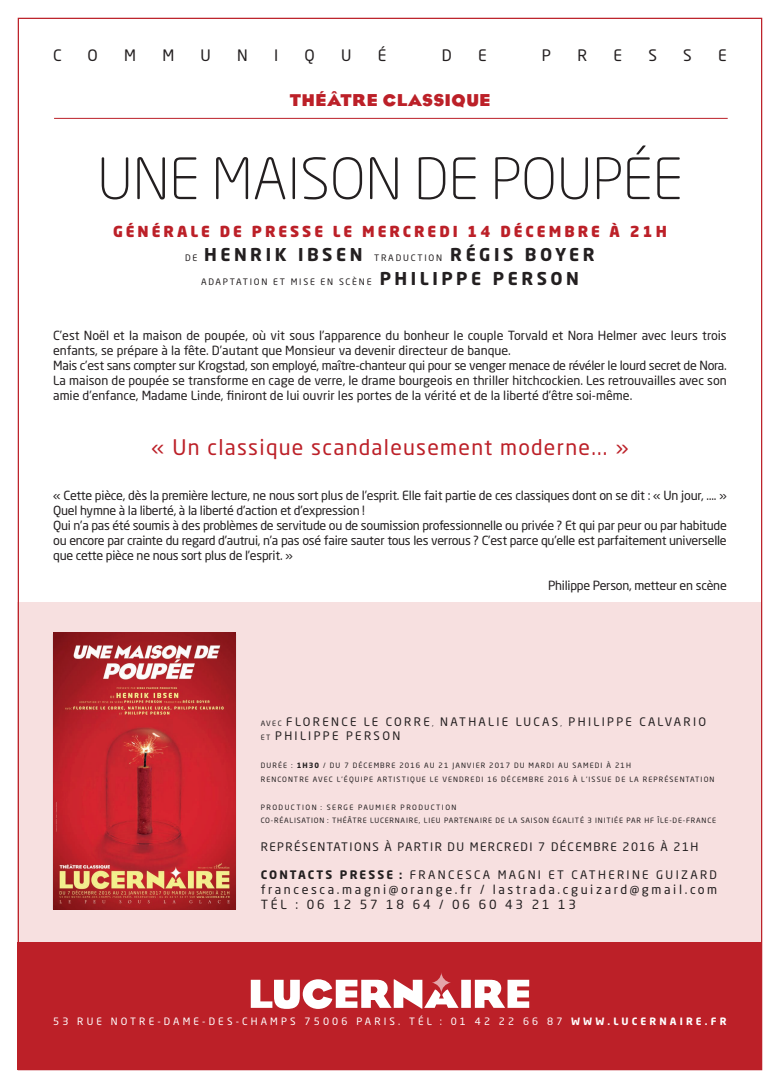
<style>
.page{position:relative;width:780px;height:1088px;background:#fff}
.page>*{position:absolute;margin:0;border:0;box-sizing:border-box;transform-origin:0 0}
.t1{font:300 56.25px "Neo Sans Std";color:#231f20}
.t2{font:21.25px "Neo Sans W1 G";letter-spacing:.06em;color:#bc2028}
.t3{font:700 17.5px "Neo Sans W1 G";letter-spacing:.2em;color:#231f20}
.t4{font:15.62px "Neo Sans W1 G";color:#231f20}
.t5{font:900 15px "Neo Sans Std";letter-spacing:.2em;color:#bc2028}
.t6{font:700 15px "OPTI Eagle";letter-spacing:.045em;color:#bc2028}
.t7{font:12.5px/15px "Neo Sans W1 G";color:#231f20}
.t8{font:12.5px/15px "Neo Sans W1 G";letter-spacing:-.02em;color:#231f20}
.t9{font:12.5px/15px "Neo Sans W1 G";letter-spacing:.21em;color:#231f20}
.t10{font:11.62px/13.9px "Neo Sans W1 G";letter-spacing:.2em;color:#231f20}
.t11{font:11.62px "Neo Sans W1 G";letter-spacing:.12em;color:#231f20}
.t12{font:10px "Neo Sans W1 G";letter-spacing:.315em;color:#fff}
.t13{font:8.88px "Neo Sans W1 G";letter-spacing:.2em;color:#231f20}
.t14{font:7.25px/13.9px "Neo Sans W1 G";letter-spacing:.15em;color:#231f20}
.t15{font:7.25px/13.9px "Neo Sans W1 G";letter-spacing:.11em;color:#231f20}
.s1{font-weight:400;font-size:8.88px}
.s2{font-weight:700;font-size:17.5px}
.s3{font-size:7.25px}
.s4{font-weight:700}
</style>
<div class="page">
<div style="left:18px;top:602px;width:744px;height:341px;background:#f7e0e0"></div>
<hr style="left:54px;top:118px;width:673px;height:1px;background:#bc2028">
<div style="left:18px;top:943px;width:744px;height:127px;background:#bc2028"></div>
<svg style="left:432px;top:972px;width:19px;height:21px"></svg>
<svg style="left:251px;top:979px;width:278px;height:30px"></svg>
<img style="left:53px;top:632px;width:183px;height:277px">
<p class="t4" style="left:53px;top:46px;width:10px">C</p>
<p class="t4" style="left:88px;top:46px;width:12px">O</p>
<p class="t4" style="left:124px;top:46px;width:13px">M</p>
<p class="t4" style="left:162px;top:46px;width:13px">M</p>
<p class="t4" style="left:200px;top:46px;width:12px">U</p>
<p class="t4" style="left:237px;top:46px;width:12px">N</p>
<p class="t4" style="left:274px;top:46px;width:6px">I</p>
<p class="t4" style="left:304px;top:46px;width:12px">Q</p>
<p class="t4" style="left:341px;top:46px;width:12px">U</p>
<p class="t4" style="left:378px;top:46px;width:10px">É</p>
<p class="t4" style="left:441px;top:46px;width:12px">D</p>
<p class="t4" style="left:478px;top:46px;width:10px">E</p>
<p class="t4" style="left:542px;top:46px;width:11px">P</p>
<p class="t4" style="left:577px;top:46px;width:11px">R</p>
<p class="t4" style="left:613px;top:46px;width:10px">E</p>
<p class="t4" style="left:648px;top:46px;width:10px">S</p>
<p class="t4" style="left:683px;top:46px;width:10px">S</p>
<p class="t4" style="left:718px;top:46px;width:10px">E</p>
<p class="t6" style="left:290px;top:89px;width:202px">THÉÂTRE CLASSIQUE</p>
<h1 class="t1" style="left:97px;top:145px;width:587px">UNE MAISON DE POUPÉE</h1>
<p class="t5" style="left:113px;top:222px;width:555px">GÉNÉRALE DE PRESSE LE MERCREDI 14 DÉCEMBRE À 21H</p>
<h3 class="t3" style="left:185px;top:243px;width:411px"><span class="s1">DE</span> HENRIK IBSEN <span class="s1">TRADUCTION</span> RÉGIS BOYER</h3>
<p class="t13" style="left:201px;top:276px;width:379px">ADAPTATION ET MISE EN SCÈNE <span class="s2">PHILIPPE PERSON</span></p>
<p class="t7" style="left:53px;top:328px;width:675px">C’est Noël et la maison de poupée, où vit sous l’apparence du bonheur le couple Torvald et Nora Helmer avec leurs trois enfants, se prépare à la fête. D’autant que Monsieur va devenir directeur de banque.<br>Mais c’est sans compter sur Krogstad, son employé, maître-chanteur qui pour se venger menace de révéler le lourd secret de Nora.<br>La maison de poupée se transforme en cage de verre, le drame bourgeois en thriller hitchcockien. Les retrouvailles avec son amie d’enfance, Madame Linde, finiront de lui ouvrir les portes de la vérité et de la liberté d’être soi-même.</p>
<h2 class="t2" style="left:152px;top:434px;width:478px">« Un classique scandaleusement moderne... »</h2>
<p class="t8" style="left:53px;top:488px;width:675px">« Cette pièce, dès la première lecture, ne nous sort plus de l’esprit. Elle fait partie de ces classiques dont on se dit : « Un jour, …. » Quel hymne à la liberté, à la liberté d’action et d’expression !<br>Qui n’a pas été soumis à des problèmes de servitude ou de soumission professionnelle ou privée ? Et qui par peur ou par habitude ou encore par crainte du regard d’autrui, n’a pas osé faire sauter tous les verrous ? C’est parce qu’elle est parfaitement universelle que cette pièce ne nous sort plus de l’esprit. »</p>
<p class="t8" style="left:548px;top:578px;width:180px">Philippe Person, metteur en scène</p>
<p class="t10" style="left:261px;top:714px;width:447px"><span class="s3">AVEC</span> FLORENCE LE CORRE <span class="s3">,</span> NATHALIE LUCAS <span class="s3">,</span> PHILIPPE CALVARIO<br><span class="s3">ET</span> PHILIPPE PERSON</p>
<p class="t14" style="left:261px;top:758px;width:455px">DURÉE : <span class="s4">1H30</span> / DU 7 DÉCEMBRE 2016 AU 21 JANVIER 2017 DU MARDI AU SAMEDI À 21H<br>RENCONTRE AVEC L’ÉQUIPE ARTISTIQUE LE VENDREDI 16 DÉCEMBRE 2016 À L’ISSUE DE LA REPRÉSENTATION</p>
<p class="t15" style="left:261px;top:800px;width:457px">PRODUCTION : SERGE PAUMIER PRODUCTION<br>CO-RÉALISATION : THÉÂTRE LUCERNAIRE, LIEU PARTENAIRE DE LA SAISON ÉGALITÉ 3 INITIÉE PAR HF ÎLE-DE-FRANCE</p>
<p class="t11" style="left:261px;top:840px;width:439px">REPRÉSENTATIONS À PARTIR DU MERCREDI 7 DÉCEMBRE 2016 À 21H</p>
<p class="t10" style="left:261px;top:868px;width:458px"><span class="s4">CONTACTS PRESSE :</span> FRANCESCA MAGNI ET CATHERINE GUIZARD</p>
<p class="t9" style="left:261px;top:882px;width:458px">francesca.magni@orange.fr / lastrada.cguizard@gmail.com<br>TÉL : 06 12 57 18 64 / 06 60 43 21 13</p>
<p class="t12" style="left:53px;top:1015px;width:674px">53 RUE NOTRE-DAME-DES-CHAMPS 75006 PARIS. TÉL : 01 42 22 66 87 <span class="s4">WWW.LUCERNAIRE.FR</span></p>
</div>
